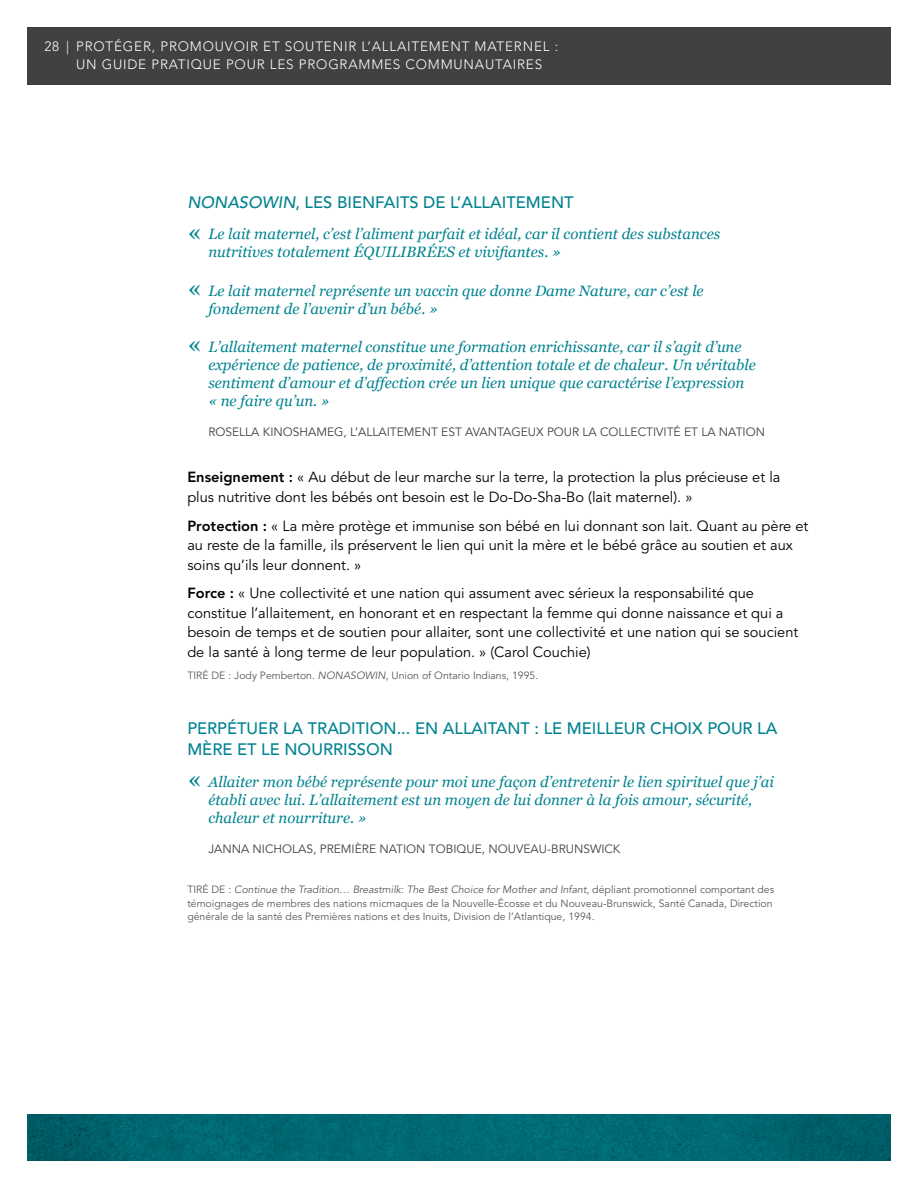
<style>
.page{position:relative;width:918px;height:1188px;background:#fff}
.page>*{position:absolute;margin:0;border:0;box-sizing:border-box;transform-origin:0 0}
.t1{font:500 16.5px/21px "Avenir LT Std";color:#008390}
.t2{font:italic 15px/18px "Georgia";color:#008390}
.t3{font:14.7px/19.5px "Avenir LT Std";color:#000}
.t4{font:300 13.5px/18px "Avenir LT Std";letter-spacing:.06em;color:#fff}
.t5{font:12px "Avenir LT Std";color:#414042}
.t6{font:10.5px/13.5px "Avenir LT Std";color:#58595b}
.s1{font-style:italic}
.s2{font-style:normal;font-size:25.5px}
.s3{font-weight:800}
</style>
<div class="page">
<svg style="left:27px;top:1115px;width:864px;height:46px;background:#006670"></svg>
<div style="left:27px;top:27px;width:864px;height:57px;background:#414042"></div>
<p class="t4" style="left:76px;top:37px;width:484px;text-indent:-32px">28 | PROTÉGER, PROMOUVOIR ET SOUTENIR L’ALLAITEMENT MATERNEL :<br>UN GUIDE PRATIQUE POUR LES PROGRAMMES COMMUNAUTAIRES</p>
<p class="t1" style="left:187px;top:192px;width:388px"><span class="s1">NONASOWIN</span>, LES BIENFAITS DE L’ALLAITEMENT</p>
<p class="t2" style="left:208px;top:225px;width:513px;text-indent:-21px"><span class="s2">«</span> Le lait maternel, c’est l’aliment parfait et idéal, car il contient des substances nutritives totalement ÉQUILIBRÉES et vivifiantes. »</p>
<p class="t2" style="left:208px;top:282px;width:497px;text-indent:-21px"><span class="s2">«</span> Le lait maternel représente un vaccin que donne Dame Nature, car c’est le fondement de l’avenir d’un bébé. »</p>
<p class="t2" style="left:208px;top:338px;width:549px;text-indent:-21px"><span class="s2">«</span> L’allaitement maternel constitue une formation enrichissante, car il s’agit d’une expérience de patience, de proximité, d’attention totale et de chaleur. Un véritable sentiment d’amour et d’affection crée un lien unique que caractérise l’expression « ne faire qu’un. »</p>
<p class="t5" style="left:208px;top:425px;width:558px">ROSELLA KINOSHAMEG, L’ALLAITEMENT EST AVANTAGEUX POUR LA COLLECTIVITÉ ET LA NATION</p>
<p class="t3" style="left:187px;top:468px;width:595px"><span class="s3">Enseignement :</span> « Au début de leur marche sur la terre, la protection la plus précieuse et la plus nutritive dont les bébés ont besoin est le Do-Do-Sha-Bo (lait maternel). »</p>
<p class="t3" style="left:187px;top:516px;width:623px"><span class="s3">Protection :</span> « La mère protège et immunise son bébé en lui donnant son lait. Quant au père et au reste de la famille, ils préservent le lien qui unit la mère et le bébé grâce au soutien et aux soins qu’ils leur donnent. »</p>
<p class="t3" style="left:187px;top:584px;width:612px"><span class="s3">Force :</span> « Une collectivité et une nation qui assument avec sérieux la responsabilité que constitue l’allaitement, en honorant et en respectant la femme qui donne naissance et qui a besoin de temps et de soutien pour allaiter, sont une collectivité et une nation qui se soucient de la santé à long terme de leur population. » (Carol Couchie)</p>
<p class="t6" style="left:187px;top:669px;width:353px">TIRÉ DE : Jody Pemberton. <span class="s1">NONASOWIN</span>, Union of Ontario Indians, 1995.</p>
<p class="t1" style="left:187px;top:718px;width:592px">PERPÉTUER LA TRADITION... EN ALLAITANT : LE MEILLEUR CHOIX POUR LA<br>MÈRE ET LE NOURRISSON</p>
<p class="t2" style="left:208px;top:773px;width:567px;text-indent:-21px"><span class="s2">«</span> Allaiter mon bébé représente pour moi une façon d’entretenir le lien spirituel que j’ai établi avec lui. L’allaitement est un moyen de lui donner à la fois amour, sécurité, chaleur et nourriture. »</p>
<p class="t5" style="left:208px;top:842px;width:414px">JANNA NICHOLAS, PREMIÈRE NATION TOBIQUE, NOUVEAU-BRUNSWICK</p>
<p class="t6" style="left:187px;top:883px;width:588px">TIRÉ DE : <span class="s1">Continue the Tradition… Breastmilk: The Best Choice for Mother and Infant</span>, dépliant promotionnel comportant des témoignages de membres des nations micmaques de la Nouvelle-Écosse et du Nouveau-Brunswick, Santé Canada, Direction générale de la santé des Premières nations et des Inuits, Division de l’Atlantique, 1994.</p>
</div>
